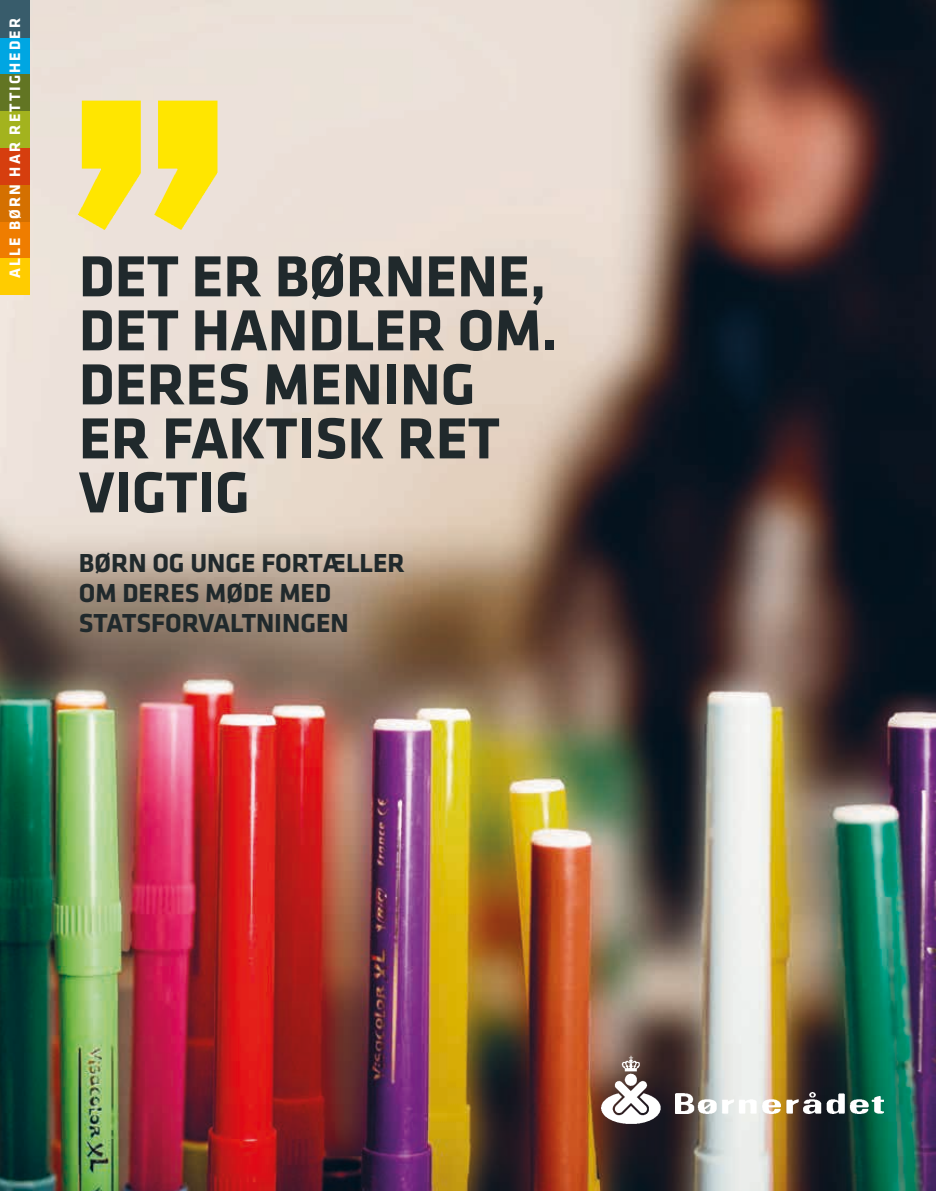
<style>
.page{position:relative;width:936px;height:1191px;background:#fff}
.page>*{position:absolute;margin:0;border:0;box-sizing:border-box;transform-origin:0 0}
.t1{font:700 60px/54px "Klavika";color:#20292c}
.t2{font:700 27px/30px "Klavika";color:#20292c}
.t3{font:700 15.75px "Klavika";letter-spacing:.135em;color:#fff}
</style>
<div class="page">
<img style="left:0;top:0;width:935px;height:1191px">
<img style="left:598px;top:1055px;width:67px;height:69px">
<img style="left:675px;top:1092px;width:208px;height:22px">
<img style="left:78px;top:95px;width:149px;height:143px">
<div style="left:0;top:258px;width:29px;height:37px;background:#fc0"></div>
<div style="left:0;top:221px;width:29px;height:37px;background:#ef7d00"></div>
<div style="left:0;top:185px;width:29px;height:36px;background:#d47000"></div>
<div style="left:0;top:148px;width:29px;height:37px;background:#d63e0e"></div>
<div style="left:0;top:111px;width:29px;height:37px;background:#a3b31e"></div>
<div style="left:0;top:74px;width:29px;height:37px;background:#627523"></div>
<div style="left:0;top:37px;width:29px;height:37px;background:#00a6e2"></div>
<div style="left:0;top:0;width:29px;height:37px;background:#385c6b"></div>
<p class="t3" style="left:7px;top:278px;width:262px;rotate:-90deg">ALLE BØRN HAR RETTIGHEDER</p>
<p class="t1" style="left:79px;top:250px;width:480px">DET ER BØRNENE,<br>DET HANDLER OM.<br>DERES MENING<br>ER FAKTISK RET<br>VIGTIG</p>
<p class="t2" style="left:79px;top:549px;width:327px">BØRN OG UNGE FORTÆLLER<br>OM DERES MØDE MED<br>STATSFORVALTNINGEN</p>
</div>
